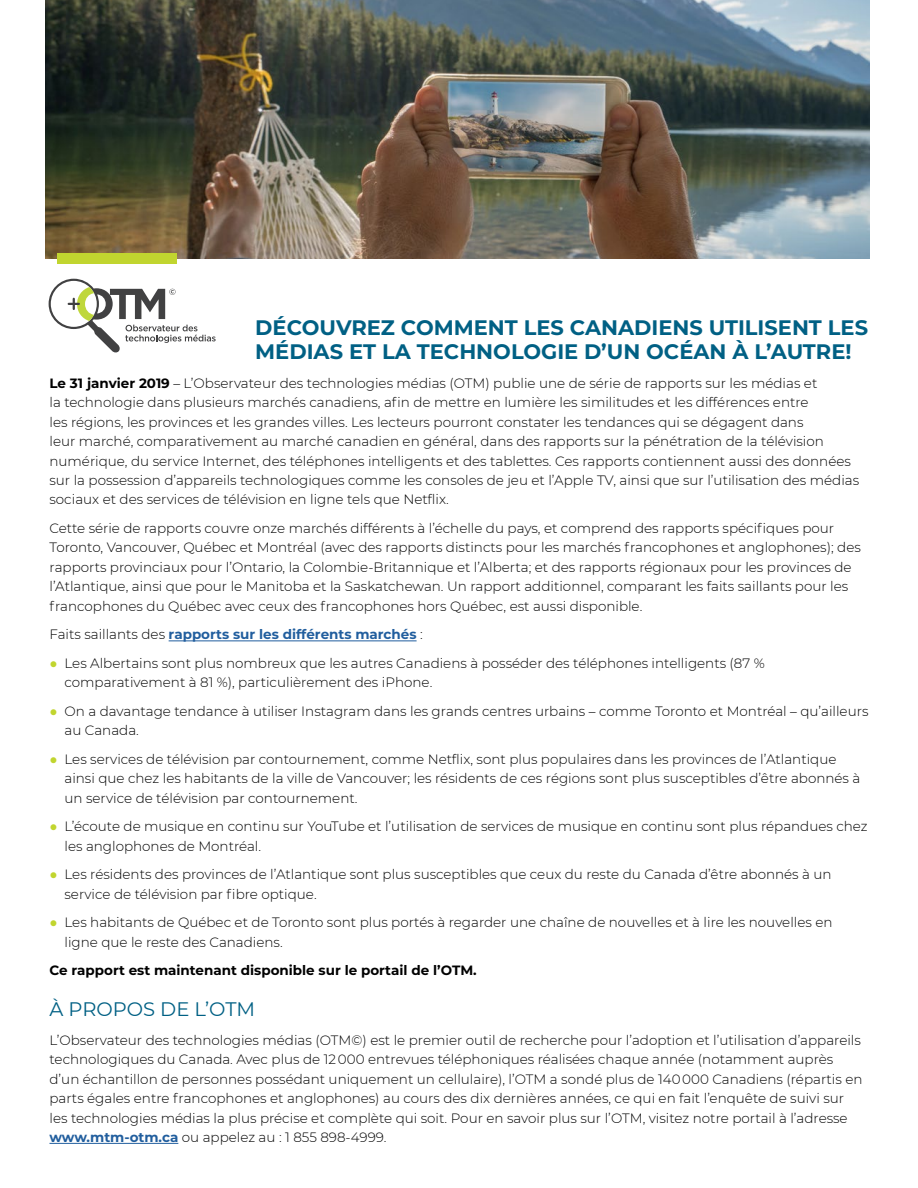
<style>
.page{position:relative;width:918px;height:1188px;background:#fff}
.page>*{position:absolute;margin:0;border:0;box-sizing:border-box;transform-origin:0 0}
.t1{font:700 21px/24px "Montserrat";color:#006084}
.t2{font:19.5px "Montserrat";color:#006084}
.t3{font:300 13.5px/19.5px "Montserrat";color:#000}
.t4{font:700 13.5px "Montserrat";color:#000}
.t5{font:700 13.5px "Montserrat";color:#215e9e}
.s1{font-weight:700}
.s2{font-weight:300;color:#000}
.s3{font-family:"Impact";font-weight:400;color:#c1d52f}
.s4{font-weight:700;color:#215e9e}
</style>
<div class="page">
<hr style="left:169px;top:641px;width:248px;height:1px;background:#215e9e">
<hr style="left:50px;top:1143px;width:128px;height:1px;background:#215e9e">
<img style="left:45px;top:0;width:824px;height:259px">
<div style="left:58px;top:253px;width:119px;height:11px;background:#c1d52f"></div>
<svg style="left:49px;top:279px;width:167px;height:73px"></svg>
<h1 class="t1" style="left:255px;top:315px;width:614px">DÉCOUVREZ COMMENT LES CANADIENS UTILISENT LES<br>MÉDIAS ET LA TECHNOLOGIE D’UN OCÉAN À L’AUTRE!</h1>
<p class="t3" style="left:50px;top:373px;width:811px"><span class="s1">Le 31 janvier 2019</span> – L’Observateur des technologies médias (OTM) publie une de série de rapports sur les médias et<br>la technologie dans plusieurs marchés canadiens, afin de mettre en lumière les similitudes et les différences entre<br>les régions, les provinces et les grandes villes. Les lecteurs pourront constater les tendances qui se dégagent dans<br>leur marché, comparativement au marché canadien en général, dans des rapports sur la pénétration de la télévision numérique, du service Internet, des téléphones intelligents et des tablettes. Ces rapports contiennent aussi des données sur la possession d’appareils technologiques comme les consoles de jeu et l’Apple TV, ainsi que sur l’utilisation des médias sociaux et des services de télévision en ligne tels que Netflix.</p>
<p class="t3" style="left:50px;top:518px;width:813px">Cette série de rapports couvre onze marchés différents à l’échelle du pays, et comprend des rapports spécifiques pour Toronto, Vancouver, Québec et Montréal (avec des rapports distincts pour les marchés francophones et anglophones); des rapports provinciaux pour l’Ontario, la Colombie-Britannique et l’Alberta; et des rapports régionaux pour les provinces de l’Atlantique, ainsi que pour le Manitoba et la Saskatchewan. Un rapport additionnel, comparant les faits saillants pour les francophones du Québec avec ceux des francophones hors Québec, est aussi disponible.</p>
<p class="t5" style="left:50px;top:625px;width:375px"><span class="s2">Faits saillants des</span> rapports sur les différents marchés <span class="s2">:</span></p>
<p class="t3" style="left:64px;top:653px;width:702px;text-indent:-15px"><span class="s3">●</span> Les Albertains sont plus nombreux que les autres Canadiens à posséder des téléphones intelligents (87 % comparativement à 81 %), particulièrement des iPhone.</p>
<p class="t3" style="left:64px;top:701px;width:805px;text-indent:-15px"><span class="s3">●</span> On a davantage tendance à utiliser Instagram dans les grands centres urbains – comme Toronto et Montréal – qu’ailleurs au Canada.</p>
<p class="t3" style="left:64px;top:749px;width:797px;text-indent:-15px"><span class="s3">●</span> Les services de télévision par contournement, comme Netflix, sont plus populaires dans les provinces de l’Atlantique ainsi que chez les habitants de la ville de Vancouver; les résidents de ces régions sont plus susceptibles d’être abonnés à un service de télévision par contournement.</p>
<p class="t3" style="left:64px;top:816px;width:805px;text-indent:-15px"><span class="s3">●</span> L’écoute de musique en continu sur YouTube et l’utilisation de services de musique en continu sont plus répandues chez les anglophones de Montréal.</p>
<p class="t3" style="left:64px;top:864px;width:769px;text-indent:-15px"><span class="s3">●</span> Les résidents des provinces de l’Atlantique sont plus susceptibles que ceux du reste du Canada d’être abonnés à un service de télévision par fibre optique.</p>
<p class="t3" style="left:64px;top:912px;width:770px;text-indent:-15px"><span class="s3">●</span> Les habitants de Québec et de Toronto sont plus portés à regarder une chaîne de nouvelles et à lire les nouvelles en ligne que le reste des Canadiens.</p>
<p class="t4" style="left:50px;top:961px;width:429px">Ce rapport est maintenant disponible sur le portail de l’OTM.</p>
<h2 class="t2" style="left:50px;top:996px;width:207px">À PROPOS DE L’OTM</h2>
<p class="t3" style="left:50px;top:1030px;width:814px">L’Observateur des technologies médias (OTM©) est le premier outil de recherche pour l’adoption et l’utilisation d’appareils technologiques du Canada. Avec plus de 12 000 entrevues téléphoniques réalisées chaque année (notamment auprès d’un échantillon de personnes possédant uniquement un cellulaire), l’OTM a sondé plus de 140 000 Canadiens (répartis en parts égales entre francophones et anglophones) au cours des dix dernières années, ce qui en fait l’enquête de suivi sur les technologies médias la plus précise et complète qui soit. Pour en savoir plus sur l’OTM, visitez notre portail à l’adresse <span class="s4">www.mtm-otm.ca</span> ou appelez au : 1 855 898-4999.</p>
</div>
